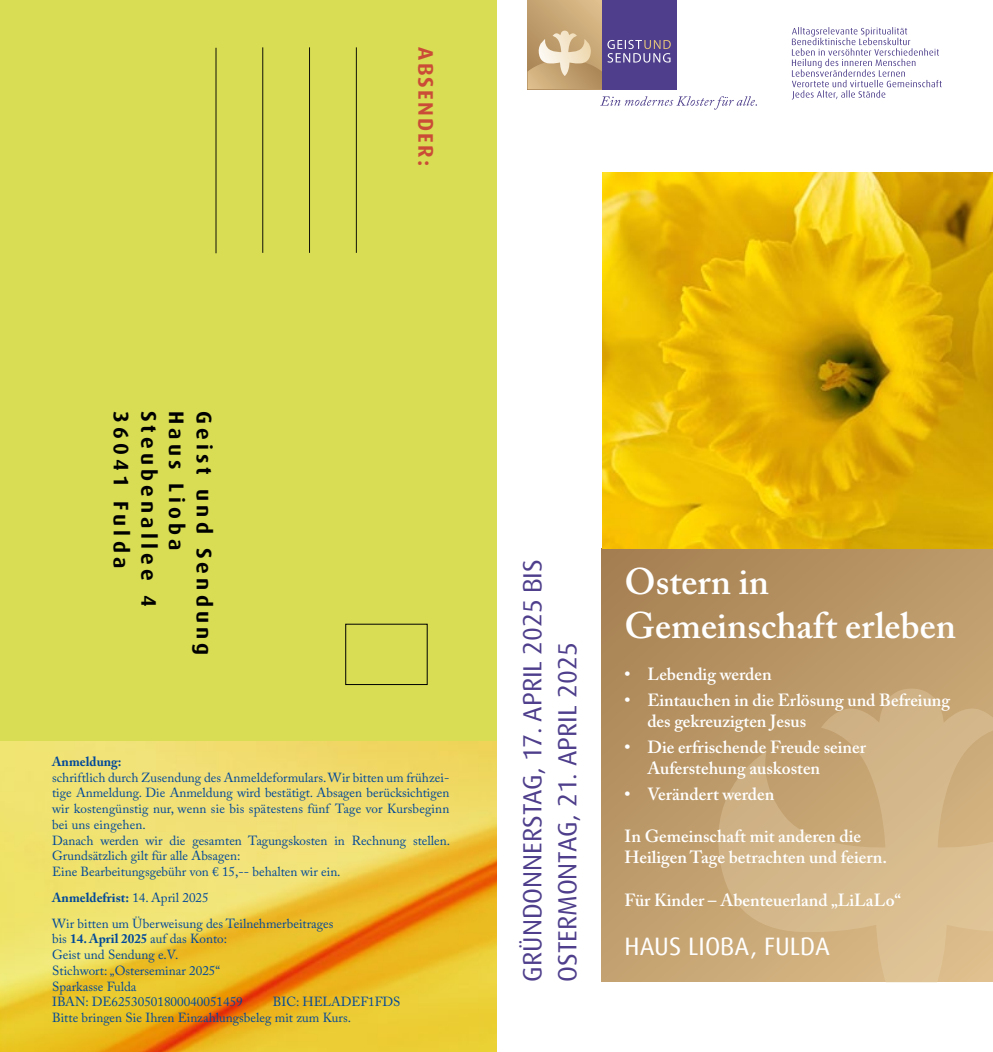
<style>
.page{position:relative;width:993px;height:1052px;background:#fff}
.page>*{position:absolute;margin:0;border:0;box-sizing:border-box;transform-origin:0 0}
.t1{font:600 36.75px/44.1px "Adobe Caslon Pro";color:#fff}
.t2{font:26.25px/35px "Dax";color:#4e3e8b}
.t3{font:25.2px "Dax";color:#fff}
.t4{font:700 21px "Dax";letter-spacing:.2em;color:#000}
.t5{font:700 21px "Dax";letter-spacing:.1em;color:#ca4c37}
.t6{font:600 17.5px/21px "Adobe Caslon Pro";color:#fff}
.t7{font:13.12px/15.8px "Adobe Caslon Pro";color:#00489a}
.t8{font:700 13.12px "Adobe Caslon Pro";color:#00489a}
.s1{font-weight:700}
</style>
<div class="page">
<img style="left:0;top:741px;width:496px;height:310px">
<div style="left:0;top:0;width:496px;height:741px;background:#d8dd54"></div>
<hr style="left:356px;top:47px;width:1px;height:206px;background:#000">
<hr style="left:215px;top:48px;width:1px;height:205px;background:#000">
<hr style="left:262px;top:47px;width:1px;height:206px;background:#000">
<hr style="left:309px;top:47px;width:1px;height:206px;background:#000">
<div style="left:345px;top:624px;width:82px;height:61px;border:1px solid #000"></div>
<svg style="left:601px;top:548px;width:391px;height:433px;background:#b89564"></svg>
<svg style="left:717px;top:688px;width:275px;height:294px;background:#cfb081"></svg>
<svg style="left:791px;top:27px;width:150px;height:73px"></svg>
<div style="left:527px;top:0;width:74px;height:89px;background:linear-gradient(to right,#be9b6a,#d9b988)"></div>
<svg style="left:527px;top:31px;width:74px;height:58px;background:#ceb186"></svg>
<div style="left:601px;top:0;width:75px;height:89px;background:#4e3e8b"></div>
<svg style="left:607px;top:40px;width:63px;height:23px"></svg>
<svg style="left:600px;top:96px;width:156px;height:14px"></svg>
<img style="left:602px;top:172px;width:390px;height:376px">
<h3 class="t5" style="left:437px;top:47px;width:120px;rotate:90deg">Absender:</h3>
<h3 class="t4" style="left:133px;top:410px;width:159px;rotate:90deg">36041 Fulda</h3>
<h3 class="t4" style="left:161px;top:410px;width:198px;rotate:90deg">Steubenallee 4</h3>
<h3 class="t4" style="left:188px;top:410px;width:141px;rotate:90deg">Haus Lioba</h3>
<h3 class="t4" style="left:216px;top:410px;width:246px;rotate:90deg">Geist und Sendung</h3>
<p class="t8" style="left:52px;top:753px;width:71px">Anmeldung:</p>
<p class="t7" style="left:52px;top:769px;width:399px">schriftlich durch Zusendung des Anmeldeformulars. Wir bitten um frühzei&shy;tige Anmeldung. Die Anmeldung wird bestätigt. Absagen berücksichtigen wir kostengünstig nur, wenn sie bis spätestens fünf Tage vor Kursbeginn bei uns eingehen.<br>Danach werden wir die gesamten Tagungskosten in Rechnung stellen.<br>Grundsätzlich gilt für alle Absagen:<br>Eine Bearbeitungsgebühr von € 15,-- behalten wir ein.</p>
<p class="t7" style="left:52px;top:884px;width:283px;line-height:25.7px"><span class="s1">Anmeldefrist:</span> 14. April 2025<br>Wir bitten um Überweisung des Teilnehmerbeitrages</p>
<p class="t7" style="left:52px;top:931px;width:192px">bis <span class="s1">14. April 2025</span> auf das Konto:<br>Geist und Sendung e.V.<br>Stichwort: „Osterseminar 2025“<br>Sparkasse Fulda<br>IBAN: DE62530501800040051459</p>
<p class="t7" style="left:52px;top:994px;width:350px;text-indent:221px">BIC: HELADEF1FDS<br>Bitte bringen Sie Ihren Einzahlungsbeleg mit zum Kurs.</p>
<h2 class="t2" style="left:515px;top:981px;width:424px;rotate:-90deg">GRÜNDONNERSTAG, 17. APRIL 2025 BIS<br>OSTERMONTAG, 21. APRIL 2025</h2>
<h1 class="t1" style="left:624px;top:559px;width:333px">Ostern in<br>Gemeinschaft erleben</h1>
<h3 class="t6" style="left:624px;top:663px;width:148px">• Lebendig werden</h3>
<h3 class="t6" style="left:647px;top:689px;width:304px;text-indent:-23px">• Eintauchen in die Erlösung und Befreiung des gekreuzigten Jesus</h3>
<h3 class="t6" style="left:647px;top:736px;width:220px;text-indent:-23px">• Die erfrischende Freude seiner<br>Auferstehung auskosten</h3>
<h3 class="t6" style="left:624px;top:783px;width:151px">• Verändert werden</h3>
<h3 class="t6" style="left:624px;top:825px;width:264px">In Gemeinschaft mit anderen die<br>Heiligen Tage betrachten und feiern.</h3>
<h3 class="t6" style="left:624px;top:889px;width:278px">Für Kinder – Abenteuerland „LiLaLo“</h3>
<h3 class="t3" style="left:624px;top:932px;width:207px">HAUS LIOBA, FULDA</h3>
</div>
